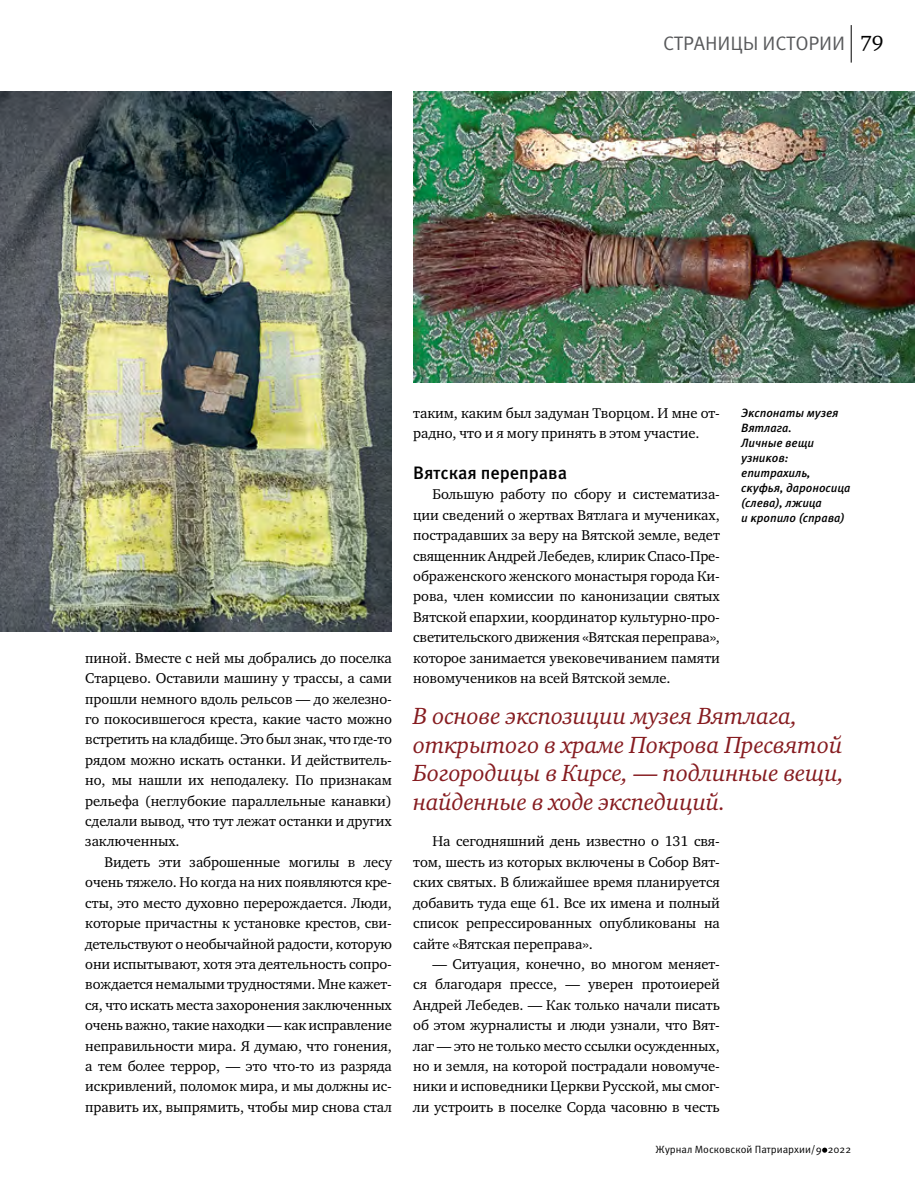
<style>
.page{position:relative;width:915px;height:1191px;background:#fff}
.page>*{position:absolute;margin:0;border:0;box-sizing:border-box;transform-origin:0 0}
.t1{font:italic 24px/28.8px "Charter ITC";letter-spacing:-.01em;color:#861c20}
.t2{font:19.5px "Meta Pro";letter-spacing:-.005em;color:#58595b}
.t3{font:500 18px "Meta Pro";letter-spacing:-.005em;color:#000}
.t4{font:14.55px/20.4px "Charter ITC";letter-spacing:-.005em;color:#000;text-align:justify}
.t5{font:italic 500 12px/15px "Meta Pro";letter-spacing:-.005em;color:#000}
.t6{font:10.5px "Meta Pro";color:#000}
.s1{font-family:"Charter ITC";font-size:21px;color:#000}
</style>
<div class="page">
<svg style="left:822px;top:1147px;width:5px;height:5px"></svg>
<hr style="left:850px;top:25px;width:1px;height:38px;background:#000">
<img style="left:0;top:91px;width:392px;height:540px">
<img style="left:413px;top:91px;width:501px;height:291px">
<h2 class="t2" style="left:663px;top:31px;width:222px">СТРАНИЦЫ ИСТОРИИ <span class="s1">79</span></h2>
<p class="t4" style="left:85px;top:647px;width:308px">пиной. Вместе с ней мы добрались до поселка Старцево. Оставили машину у трассы, а сами прошли немного вдоль рельсов — до железно&shy;го покосившегося креста, какие часто можно встретить на кладбище. Это был знак, что где-то рядом можно искать останки. И действитель&shy;но, мы нашли их неподалеку. По признакам рельефа (неглубокие параллельные канавки) сделали вывод, что тут лежат останки и других заключенных.</p>
<p class="t4" style="left:85px;top:851px;width:308px;text-indent:19px">Видеть эти заброшенные могилы в лесу очень тяжело. Но когда на них появляются кре&shy;сты, это место духовно перерождается. Люди, которые причастны к установке крестов, сви&shy;детельствуют о необычайной радости, которую они испытывают, хотя эта деятельность сопро&shy;вождается немалыми трудностями. Мне кажет&shy;ся, что искать места захоронения заключенных очень важно, такие находки — как исправление неправильности мира. Я думаю, что гонения, а тем более террор, — это что-то из разряда искривлений, поломок мира, и мы должны ис&shy;править их, выпрямить, чтобы мир снова стал</p>
<p class="t4" style="left:413px;top:402px;width:308px">таким, каким был задуман Творцом. И мне от&shy;радно, что и я могу принять в этом участие.</p>
<p class="t3" style="left:413px;top:461px;width:155px">Вятская переправа</p>
<p class="t4" style="left:413px;top:484px;width:308px;text-indent:19px">Большую работу по сбору и систематиза&shy;ции сведений о жертвах Вятлага и мучениках, пострадавших за веру на Вятской земле, ведет священник Андрей Лебедев, клирик Спасо-Пре&shy;ображенского женского монастыря города Ки&shy;рова, член комиссии по канонизации святых Вятской епархии, координатор культурно-про&shy;светительского движения «Вятская переправа», которое занимается увековечиванием памяти новомучеников на всей Вятской земле.</p>
<p class="t5" style="left:741px;top:406px;width:111px">Экспонаты музея<br>Вятлага.<br>Личные вещи узников: епитрахиль, скуфья, дароносица (слева), лжица<br>и кропило (справа)</p>
<h1 class="t1" style="left:413px;top:701px;width:433px">В основе экспозиции музея Вятлага, открытого в храме Покрова Пресвятой Богородицы в Кирсе, — подлинные вещи, найденные в ходе экспедиций.</h1>
<p class="t4" style="left:413px;top:831px;width:308px;text-indent:19px">На сегодняшний день известно о 131 свя&shy;том, шесть из которых включены в Собор Вят&shy;ских святых. В ближайшее время планируется добавить туда еще 61. Все их имена и полный список репрессированных опубликованы на сайте «Вятская переправа».</p>
<p class="t4" style="left:413px;top:953px;width:308px;text-indent:19px">— Ситуация, конечно, во многом меняет&shy;ся благодаря прессе, — уверен протоиерей Андрей Лебедев. — Как только начали писать об этом журналисты и люди узнали, что Вят&shy;лаг — это не только место ссылки осужденных, но и земля, на которой пострадали новомуче&shy;ники и исповедники Церкви Русской, мы смог&shy;ли устроить в поселке Сорда часовню в честь</p>
<p class="t6" style="left:655px;top:1142px;width:197px">Журнал Московской Патриархии/9 2022</p>
</div>
